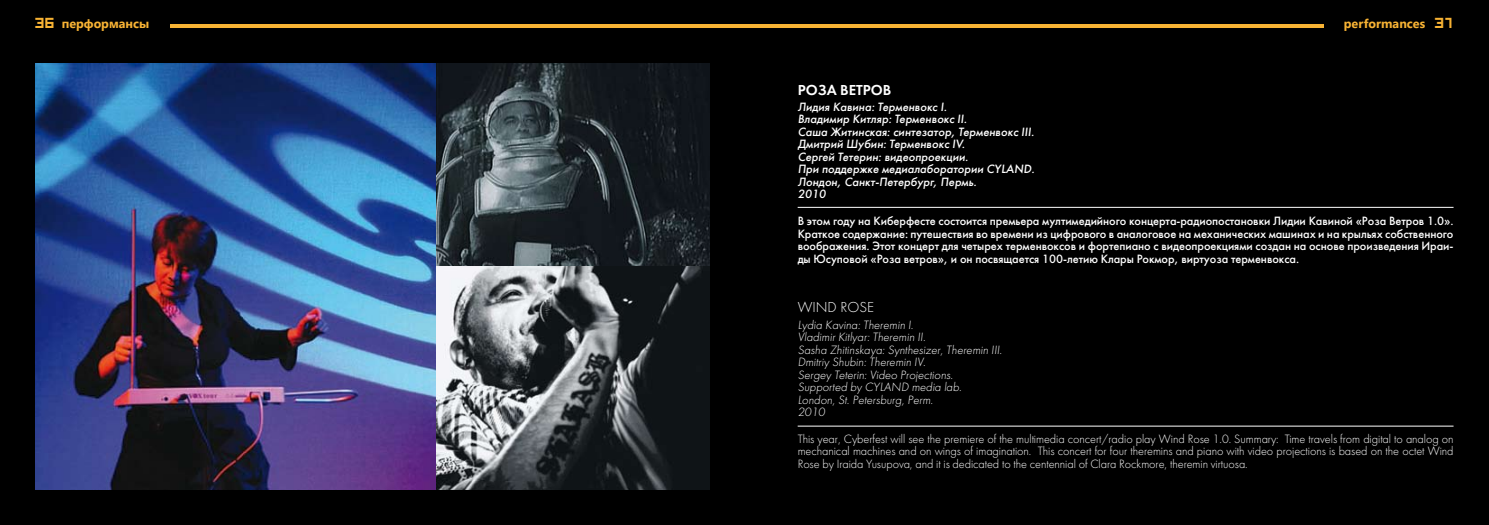
<style>
.page{position:relative;width:1489px;height:525px;background:#fff}
.page>*{position:absolute;margin:0;border:0;box-sizing:border-box;transform-origin:0 0}
.t1{font:15px "Futura Demi C";color:#fff}
.t2{font:15px "Futura Light C";color:#fff}
.t3{font:12.5px/12.5px "Futura Medium C";letter-spacing:-.005em;color:#fff;text-align:justify}
.t4{font:12.5px/12.5px "Futura Light C";letter-spacing:-.005em;color:#fff;text-align:justify}
.t5{font:italic 12.5px/12.5px "Futura Medium C";color:#fff}
.t6{font:italic 12.5px/12.5px "Futura Light C";color:#fff}
.t7{font:700 12.5px "Segoe UI";color:#f8b334}
.s1{font-family:"hooge 05 55 Cyr 2";font-weight:400;font-size:16.25px}
</style>
<div class="page">
<div style="left:0;top:0;width:744px;height:524px;background:#000"></div>
<hr style="left:170px;top:24px;width:574px;height:4px;background:#f8b334">
<div style="left:744px;top:0;width:744px;height:524px;background:#000"></div>
<hr style="left:744px;top:24px;width:579px;height:4px;background:#f8b334">
<hr style="left:797px;top:425px;width:656px;height:1px;background:#fff">
<hr style="left:797px;top:207px;width:656px;height:1px;background:#fff">
<img style="left:35px;top:64px;width:402px;height:425px">
<img style="left:437px;top:64px;width:272px;height:425px">
<p class="t7" style="left:35px;top:14px;width:115px"><span class="s1">36</span> перформансы</p>
<p class="t7" style="left:1343px;top:14px;width:111px">performances <span class="s1">37</span></p>
<p class="t1" style="left:797px;top:81px;width:95px">РОЗА ВЕТРОВ</p>
<p class="t5" style="left:797px;top:100px;width:238px">Лидия Кавина: Терменвокс I.<br>Владимир Китляр: Терменвокс II.<br>Саша Житинская: синтезатор, Терменвокс III.<br>Дмитрий Шубин: Терменвокс IV.<br>Сергей Тетерин: видеопроекции.<br>При поддержке медиалаборатории CYLAND.<br>Лондон, Санкт-Петербург, Пермь.<br>2010</p>
<p class="t3" style="left:797px;top:214px;width:657px">В этом году на Киберфесте состоится премьера мултимедийного концерта-радиопостановки Лидии Кавиной «Роза Ветров 1.0».<br>Краткое содержание: путешествия во времени из цифрового в аналоговое на механических машинах и на крыльях собственного воображения. Этот концерт для четырех терменвоксов и фортепиано с видеопроекциями создан на основе произведения Ираи&shy;ды Юсуповой «Роза ветров», и он посвящается 100-летию Клары Рокмор, виртуоза терменвокса.</p>
<p class="t2" style="left:797px;top:299px;width:78px">WIND ROSE</p>
<p class="t6" style="left:797px;top:318px;width:206px">Lydia Kavina: Theremin I.<br>Vladimir Kitlyar: Theremin II.<br>Sasha Zhitinskaya: Synthesizer, Theremin III.<br>Dmitriy Shubin: Theremin IV.<br>Sergey Teterin: Video Projections.<br>Supported by CYLAND media lab.<br>London, St. Petersburg, Perm.<br>2010</p>
<p class="t4" style="left:797px;top:432px;width:657px">This year, Cyberfest will see the premiere of the multimedia concert/radio play Wind Rose 1.0. Summary: Time travels from digital to analog on mechanical machines and on wings of imagination. This concert for four theremins and piano with video projections is based on the octet Wind Rose by Iraida Yusupova, and it is dedicated to the centennial of Clara Rockmore, theremin virtuosa.</p>
</div>
